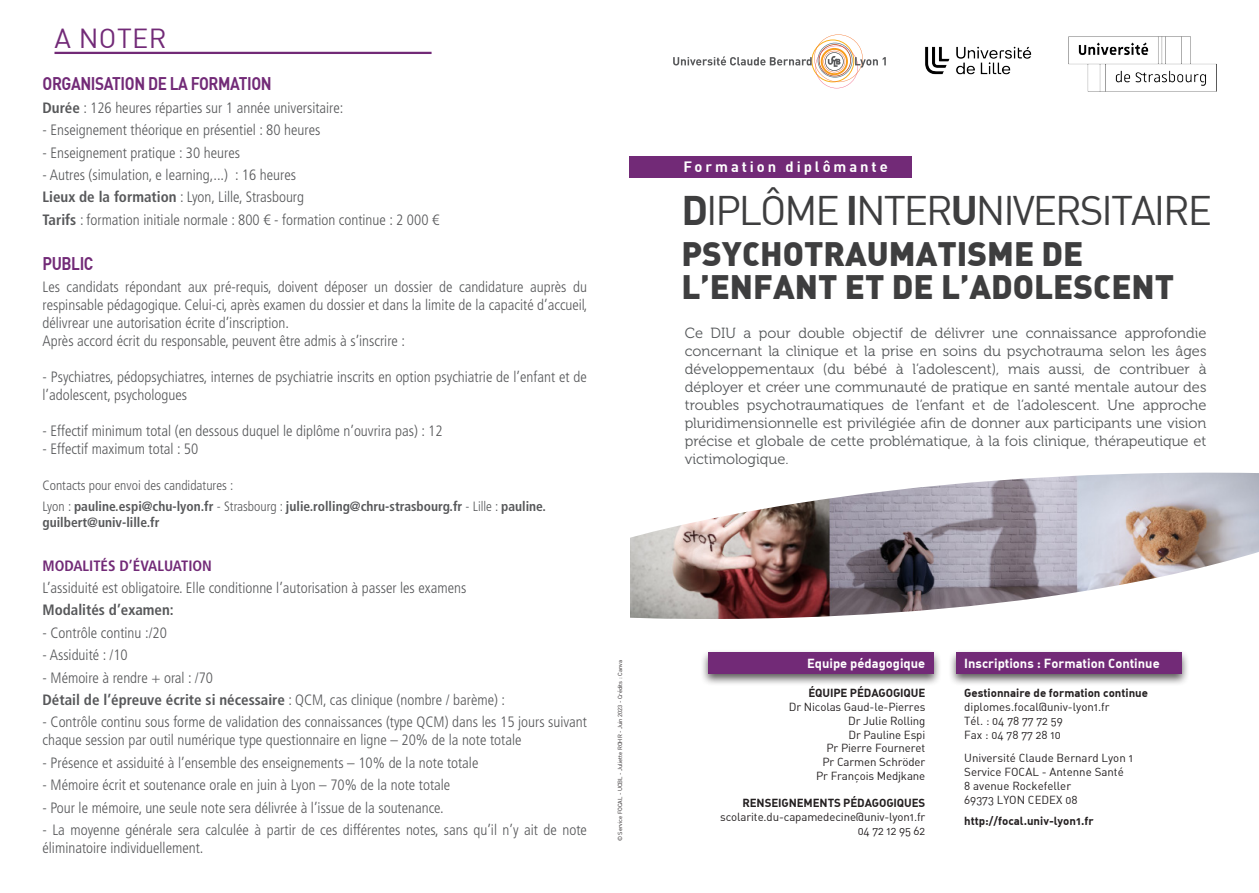
<style>
.page{position:relative;width:1259px;height:893px;background:#fff}
.page>*{position:absolute;margin:0;border:0;box-sizing:border-box;transform-origin:0 0}
.t1{font:40.5px "DIN Alternate";letter-spacing:-.05em;color:#3e3e3f}
.t2{font:900 33.3px/33px "DIN Alternate";color:#3e3e3f}
.t3{font:27px "DIN Alternate";letter-spacing:.02em;color:#722a77}
.t4{font:700 18px "DIN";letter-spacing:-.025em;color:#722a77;scale:.85 1}
.t5{font:300 condensed 15px/18px "Frutiger LT Pro";color:#57585a}
.t6{font:700 condensed 15px "Frutiger LT Pro";color:#57585a}
.t7{font:700 condensed 15px "Frutiger LT Pro";color:#722a77}
.t8{font:14.7px/18px "Museo 300";color:#55585a;text-align:justify}
.t9{font:700 14.7px "DIN";letter-spacing:.2em;color:#fff}
.t10{font:700 condensed 13.5px/16.5px "Frutiger LT Pro";color:#57585a}
.t11{font:300 condensed 13.5px "Frutiger LT Pro";color:#57585a}
.t12{font:700 12.9px "DIN Alternate";color:#fff}
.t13{font:11.4px "DIN Alternate";letter-spacing:-.01em;color:#231f20}
.t14{font:700 11.4px "DIN Alternate";color:#231f20}
.t15{font:5.85px "DIN";color:#231f20}
.s1{font-weight:700}
.s2{font-weight:300}
</style>
<div class="page">
<img style="left:630px;top:539px;width:629px;height:11px">
<svg style="left:630px;top:472px;width:629px;height:67px"></svg>
<img style="left:630px;top:550px;width:629px;height:69px">
<div style="left:629px;top:156px;width:283px;height:22px;background:#722a77"></div>
<svg style="left:673px;top:34px;width:213px;height:54px"></svg>
<div style="left:948px;top:649px;width:242px;height:38px;background:#231f20;opacity:.75"></div>
<div style="left:956px;top:653px;width:226px;height:21px;background:#722a77"></div>
<div style="left:700px;top:649px;width:242px;height:38px;background:#231f20;opacity:.75"></div>
<div style="left:708px;top:653px;width:225px;height:21px;background:#722a77"></div>
<hr style="left:54px;top:52px;width:377px;height:2px;background:#722a77">
<img style="left:925px;top:46px;width:107px;height:29px">
<img style="left:1068px;top:36px;width:148px;height:56px">
<p class="t3" style="left:54px;top:21px;width:114px">A NOTER</p>
<p class="t4" style="left:43px;top:72px;width:271px">ORGANISATION DE LA FORMATION</p>
<p class="t5" style="left:43px;top:99px;width:302px"><span class="s1">Durée</span> : 126 heures réparties sur 1 année universitaire:</p>
<p class="t5" style="left:43px;top:121px;width:279px">- Enseignement théorique en présentiel : 80 heures</p>
<p class="t5" style="left:43px;top:144px;width:199px">- Enseignement pratique : 30 heures</p>
<p class="t5" style="left:43px;top:166px;width:255px">- Autres (simulation, e learning,...) : 16 heures</p>
<p class="t5" style="left:43px;top:188px;width:263px"><span class="s1">Lieux de la formation</span> : Lyon, Lille, Strasbourg</p>
<p class="t5" style="left:43px;top:211px;width:398px"><span class="s1">Tarifs</span> : formation initiale normale : 800 € - formation continue : 2 000 €</p>
<p class="t4" style="left:43px;top:251px;width:61px">PUBLIC</p>
<p class="t5" style="left:43px;top:278px;width:546px;text-align:justify">Les candidats répondant aux pré-requis, doivent déposer un dossier de candidature auprès du respinsable pédagogique. Celui-ci, après examen du dossier et dans la limite de la capacité d’accueil, délivrear une autorisation écrite d’inscription.</p>
<p class="t5" style="left:43px;top:332px;width:364px">Après accord écrit du responsable, peuvent être admis à s’inscrire :</p>
<p class="t5" style="left:43px;top:368px;width:546px">- Psychiatres, pédopsychiatres, internes de psychiatrie inscrits en option psychiatrie de l’enfant et de l’adolescent, psychologues</p>
<p class="t5" style="left:43px;top:422px;width:401px">- Effectif minimum total (en dessous duquel le diplôme n’ouvrira pas) : 12</p>
<p class="t5" style="left:43px;top:440px;width:157px">- Effectif maximum total : 50</p>
<p class="t11" style="left:43px;top:478px;width:192px">Contacts pour envoi des candidatures :</p>
<p class="t10" style="left:43px;top:498px;width:505px"><span class="s2">Lyon :</span> pauline.espi@chu-lyon.fr <span class="s2">- Strasbourg :</span> julie.rolling@chru-strasbourg.fr <span class="s2">- Lille :</span> pauline. guilbert@univ-lille.fr</p>
<p class="t7" style="left:43px;top:557px;width:171px">MODALITÉS D’ÉVALUATION</p>
<p class="t5" style="left:43px;top:579px;width:425px">L’assiduité est obligatoire. Elle conditionne l’autorisation à passer les examens</p>
<p class="t6" style="left:43px;top:601px;width:133px">Modalités d’examen:</p>
<p class="t5" style="left:43px;top:624px;width:126px">- Contrôle continu :/20</p>
<p class="t5" style="left:43px;top:646px;width:87px">- Assiduité : /10</p>
<p class="t5" style="left:43px;top:669px;width:172px">- Mémoire à rendre + oral : /70</p>
<p class="t6" style="left:43px;top:691px;width:464px">Détail de l’épreuve écrite si nécessaire <span class="s2">: QCM, cas clinique (nombre / barème) :</span></p>
<p class="t5" style="left:43px;top:713px;width:546px">- Contrôle continu sous forme de validation des connaissances (type QCM) dans les 15 jours suivant chaque session par outil numérique type questionnaire en ligne – 20% de la note totale</p>
<p class="t5" style="left:43px;top:754px;width:437px">- Présence et assiduité à l’ensemble des enseignements – 10% de la note totale</p>
<p class="t5" style="left:43px;top:776px;width:409px">- Mémoire écrit et soutenance orale en juin à Lyon – 70% de la note totale</p>
<p class="t5" style="left:43px;top:799px;width:403px">- Pour le mémoire, une seule note sera délivrée à l’issue de la soutenance.</p>
<p class="t5" style="left:43px;top:821px;width:546px">- La moyenne générale sera calculée à partir de ces différentes notes, sans qu’il n’y ait de note éliminatoire individuellement.</p>
<p class="t15" style="left:616px;top:841px;width:182px;rotate:-90deg">© Service FOCAL - UCBL - Juliette ROHR - Juin 2023 - Crédits : Canva</p>
<p class="t9" style="left:683px;top:157px;width:206px">Formation diplômante</p>
<p class="t1" style="left:681px;top:185px;width:532px"><span class="s1">D</span>IPLÔME <span class="s1">I</span>NTER<span class="s1">U</span>NIVERSITAIRE</p>
<p class="t2" style="left:681px;top:236px;width:494px">PSYCHOTRAUMATISME DE<br>L’ENFANT ET DE L’ADOLESCENT</p>
<p class="t8" style="left:685px;top:324px;width:523px">Ce DIU a pour double objectif de délivrer une connaissance approfondie concernant la clinique et la prise en soins du psychotrauma selon les âges développementaux (du bébé à l’adolescent), mais aussi, de contribuer à déployer et créer une communauté de pratique en santé mentale autour des troubles psychotraumatiques de l’enfant et de l’adolescent. Une approche pluridimensionnelle est privilégiée afin de donner aux participants une vision précise et globale de cette problématique, à la fois clinique, thérapeutique et victimologique.</p>
<p class="t12" style="left:807px;top:655px;width:120px">Equipe pédagogique</p>
<p class="t14" style="left:808px;top:686px;width:118px">ÉQUIPE PÉDAGOGIQUE</p>
<p class="t13" style="left:789px;top:700px;width:138px">Dr Nicolas Gaud-le-Pierres</p>
<p class="t13" style="left:848px;top:714px;width:79px">Dr Julie Rolling</p>
<p class="t13" style="left:848px;top:727px;width:78px">Dr Pauline Espi</p>
<p class="t13" style="left:826px;top:741px;width:100px">Pr Pierre Fourneret</p>
<p class="t13" style="left:822px;top:755px;width:104px">Pr Carmen Schröder</p>
<p class="t13" style="left:816px;top:769px;width:111px">Pr François Medjkane</p>
<p class="t14" style="left:742px;top:796px;width:184px">RENSEIGNEMENTS PÉDAGOGIQUES</p>
<p class="t13" style="left:720px;top:810px;width:207px">scolarite.du-capamedecine@univ-lyon1.fr</p>
<p class="t13" style="left:857px;top:824px;width:69px">04 72 12 95 62</p>
<p class="t12" style="left:964px;top:655px;width:197px">Inscriptions : Formation Continue</p>
<p class="t14" style="left:964px;top:686px;width:185px">Gestionnaire de formation continue</p>
<p class="t13" style="left:964px;top:700px;width:147px">diplomes.focal@univ-lyon1.fr</p>
<p class="t13" style="left:964px;top:714px;width:100px">Tél. : 04 78 77 72 59</p>
<p class="t13" style="left:964px;top:727px;width:98px">Fax : 04 78 77 28 10</p>
<p class="t13" style="left:964px;top:751px;width:170px">Université Claude Bernard Lyon 1</p>
<p class="t13" style="left:964px;top:765px;width:161px">Service FOCAL - Antenne Santé</p>
<p class="t13" style="left:964px;top:779px;width:108px">8 avenue Rockefeller</p>
<p class="t13" style="left:964px;top:792px;width:115px">69373 LYON CEDEX 08</p>
<p class="t14" style="left:964px;top:814px;width:131px">http://focal.univ-lyon1.fr</p>
</div>
